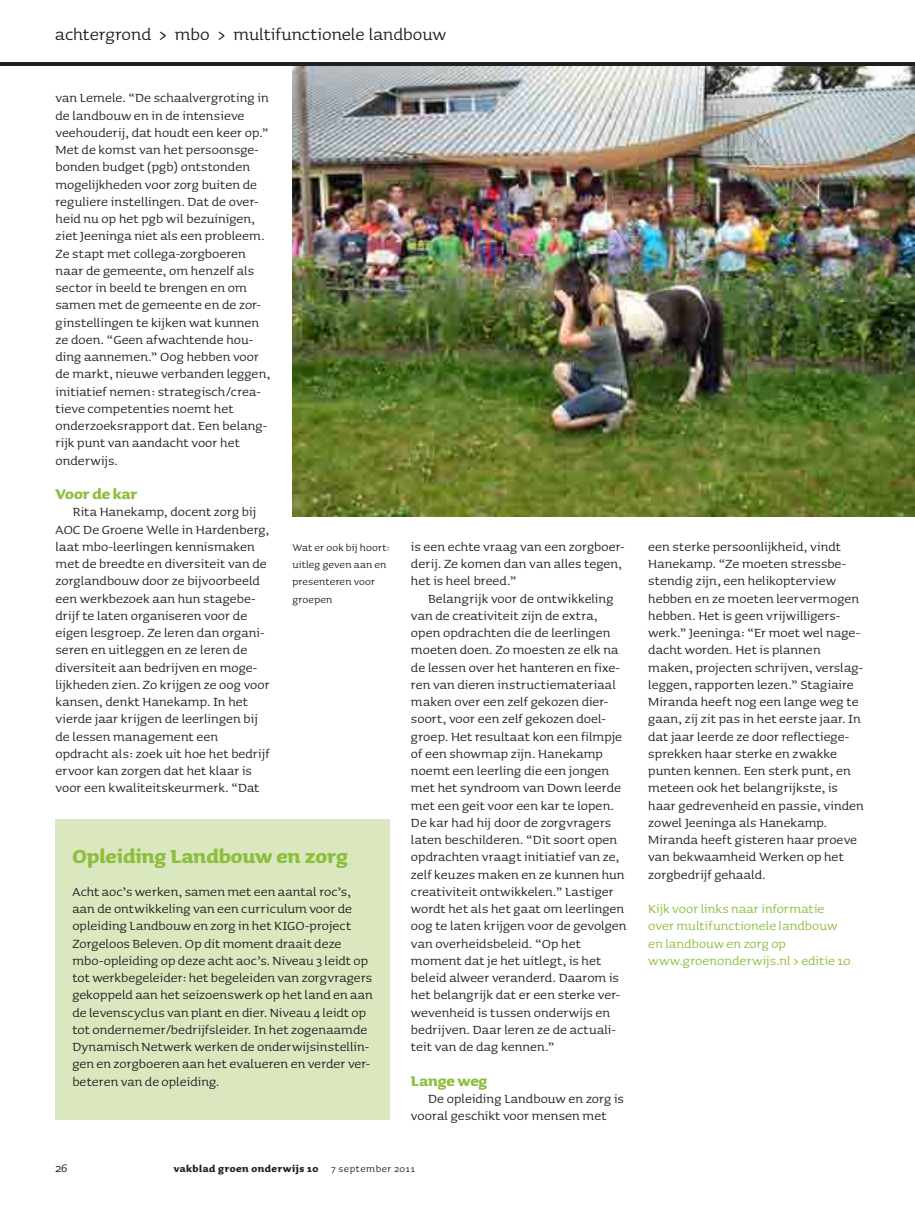
<style>
.page{position:relative;width:915px;height:1212px;background:#fff}
.page>*{position:absolute;margin:0;border:0;box-sizing:border-box;transform-origin:0 0}
.t1{font:700 24px "Sauna";letter-spacing:-.005em;color:#8dbe3e}
.t2{font:21px "Sauna";color:#231f20}
.t3{font:700 18px "Sauna";letter-spacing:-.005em;color:#8dbe3e}
.t4{font:15.75px/17.2px "Sauna";letter-spacing:.005em;color:#231f20}
.t5{font:15.75px/17.2px "Sauna";letter-spacing:.005em;color:#8dbe3e}
.t6{font:15px "Sauna";color:#231f20}
.t7{font:12.75px/17.2px "Sauna";letter-spacing:.01em;color:#231f20}
.t8{font:700 12px "Sauna";letter-spacing:.04em;color:#231f20}
.s1{font-weight:400}
</style>
<div class="page">
<div style="left:55px;top:819px;width:334px;height:301px;background:#dae7bf"></div>
<img style="left:292px;top:65px;width:622px;height:451px">
<hr style="left:0;top:62px;width:914px;height:3px;background:#231f20">
<h2 class="t2" style="left:55px;top:23px;width:392px">achtergrond &gt; mbo &gt; multifunctionele landbouw</h2>
<p class="t4" style="left:55px;top:89px;width:216px">van Lemele. “De schaalvergroting in de landbouw en in de intensieve veehouderij, dat houdt een keer op.”<br>Met de komst van het persoonsge&shy;bonden budget (pgb) ontstonden mogelijkheden voor zorg buiten de reguliere instellingen. Dat de over&shy;heid nu op het pgb wil bezuinigen, ziet Jeeninga niet als een probleem.<br>Ze stapt met collega-zorgboeren naar de gemeente, om henzelf als sector in beeld te brengen en om samen met de gemeente en de zor&shy;ginstellingen te kijken wat kunnen ze doen. “Geen afwachtende hou&shy;ding aannemen.” Oog hebben voor de markt, nieuwe verbanden leggen, initiatief nemen: strategisch/crea&shy;tieve competenties noemt het onderzoeksrapport dat. Een belang&shy;rijk punt van aandacht voor het onderwijs.</p>
<p class="t3" style="left:55px;top:484px;width:83px">Voor de kar</p>
<p class="t4" style="left:55px;top:503px;width:216px;text-indent:17px">Rita Hanekamp, docent zorg bij AOC De Groene Welle in Hardenberg, laat mbo-leerlingen kennismaken met de breedte en diversiteit van de zorglandbouw door ze bijvoorbeeld een werkbezoek aan hun stagebe&shy;drijf te laten organiseren voor de eigen lesgroep. Ze leren dan organi&shy;seren en uitleggen en ze leren de diversiteit aan bedrijven en moge&shy;lijkheden zien. Zo krijgen ze oog voor kansen, denkt Hanekamp. In het vierde jaar krijgen de leerlingen bij de lessen management een opdracht als: zoek uit hoe het bedrijf ervoor kan zorgen dat het klaar is voor een kwaliteitskeurmerk. “Dat</p>
<p class="t7" style="left:292px;top:539px;width:99px">Wat er ook bij hoort: uitleg geven aan en presenteren voor groepen</p>
<h1 class="t1" style="left:72px;top:843px;width:277px">Opleiding Landbouw en zorg</h1>
<p class="t4" style="left:72px;top:883px;width:302px">Acht aoc’s werken, samen met een aantal roc’s, aan de ontwikkeling van een curriculum voor de opleiding Landbouw en zorg in het KIGO-project Zorgeloos Beleven. Op dit moment draait deze mbo-opleiding op deze acht aoc’s. Niveau 3 leidt op tot werkbegeleider: het begeleiden van zorgvragers gekoppeld aan het seizoenswerk op het land en aan de levenscyclus van plant en dier. Niveau 4 leidt op tot ondernemer/bedrijfsleider. In het zogenaamde Dynamisch Netwerk werken de onderwijsinstellin&shy;gen en zorgboeren aan het evalueren en verder ver&shy;beteren van de opleiding.</p>
<p class="t4" style="left:411px;top:538px;width:215px">is een echte vraag van een zorgboer&shy;derij. Ze komen dan van alles tegen, het is heel breed.”</p>
<p class="t4" style="left:411px;top:590px;width:217px;text-indent:17px">Belangrijk voor de ontwikkeling van de creativiteit zijn de extra, open opdrachten die de leerlingen moeten doen. Zo moesten ze elk na de lessen over het hanteren en fixe&shy;ren van dieren instructiemateriaal maken over een zelf gekozen dier&shy;soort, voor een zelf gekozen doel&shy;groep. Het resultaat kon een filmpje of een showmap zijn. Hanekamp noemt een leerling die een jongen met het syndroom van Down leerde met een geit voor een kar te lopen.<br>De kar had hij door de zorgvragers laten beschilderen. “Dit soort open opdrachten vraagt initiatief van ze, zelf keuzes maken en ze kunnen hun creativiteit ontwikkelen.” Lastiger wordt het als het gaat om leerlingen oog te laten krijgen voor de gevolgen van overheidsbeleid. “Op het moment dat je het uitlegt, is het beleid alweer veranderd. Daarom is het belangrijk dat er een sterke ver&shy;wevenheid is tussen onderwijs en bedrijven. Daar leren ze de actuali&shy;teit van de dag kennen.”</p>
<p class="t3" style="left:411px;top:1071px;width:78px">Lange weg</p>
<p class="t4" style="left:411px;top:1090px;width:214px;text-indent:17px">De opleiding Landbouw en zorg is vooral geschikt voor mensen met</p>
<p class="t6" style="left:55px;top:1160px;width:14px">26</p>
<p class="t8" style="left:174px;top:1162px;width:242px">vakblad groen onderwijs 10 <span class="s1">7 september 2011</span></p>
<p class="t4" style="left:648px;top:538px;width:217px">een sterke persoonlijkheid, vindt Hanekamp. “Ze moeten stressbe&shy;stendig zijn, een helikopterview hebben en ze moeten leervermogen hebben. Het is geen vrijwilligers&shy;werk.” Jeeninga: “Er moet wel nage&shy;dacht worden. Het is plannen maken, projecten schrijven, verslag&shy;leggen, rapporten lezen.” Stagiaire Miranda heeft nog een lange weg te gaan, zij zit pas in het eerste jaar. In dat jaar leerde ze door reflectiege&shy;sprekken haar sterke en zwakke punten kennen. Een sterk punt, en meteen ook het belangrijkste, is haar gedrevenheid en passie, vinden zowel Jeeninga als Hanekamp.<br>Miranda heeft gisteren haar proeve van bekwaamheid Werken op het zorgbedrijf gehaald.</p>
<p class="t5" style="left:648px;top:900px;width:204px">Kijk voor links naar informatie over multifunctionele landbouw en landbouw en zorg op www.groenonderwijs.nl &gt; editie 10</p>
</div>
